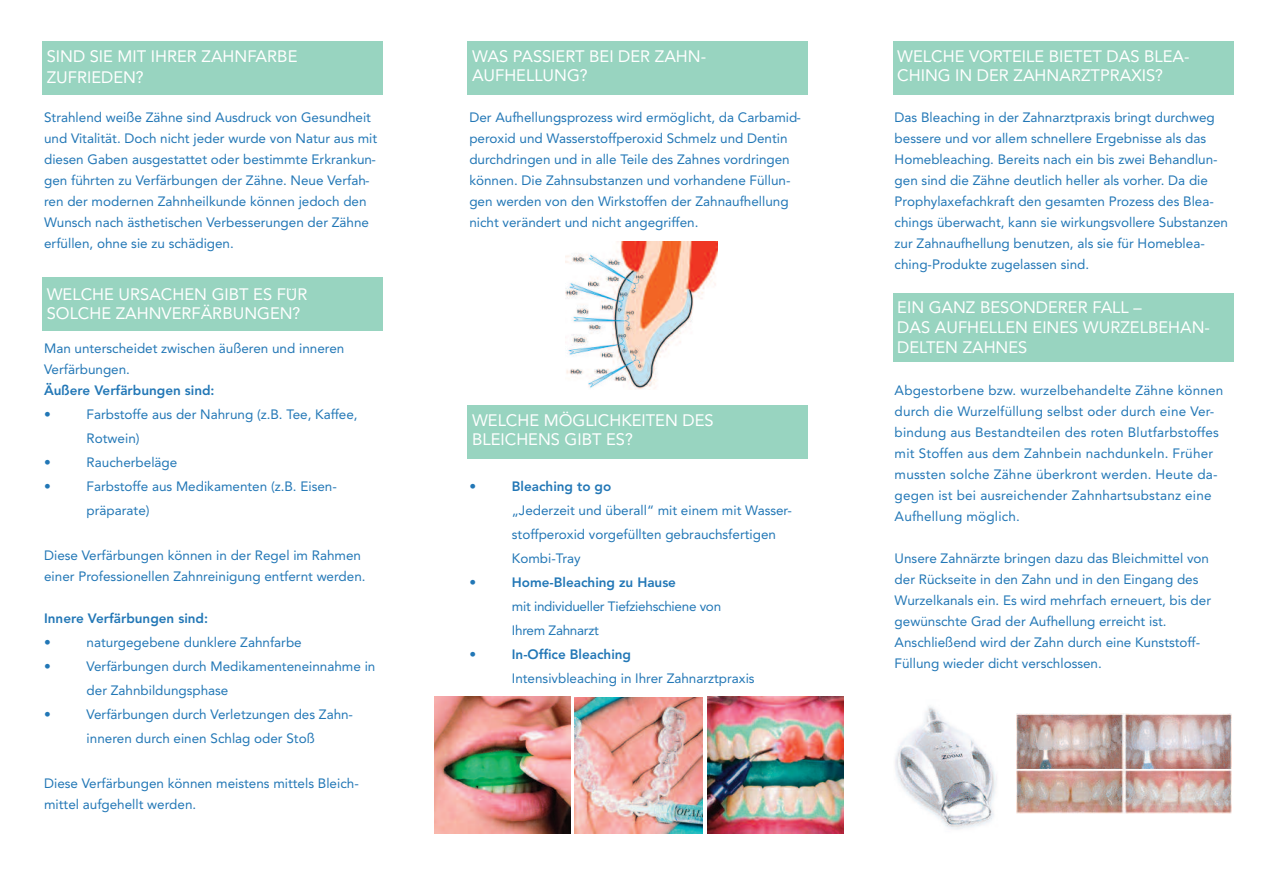
<style>
.page{position:relative;width:1263px;height:893px;background:#fff}
.page>*{position:absolute;margin:0;border:0;box-sizing:border-box;transform-origin:0 0}
.t1{font:16.5px/19.8px "Avenir";color:#fff}
.t2{font:13.5px/21px "Avenir";color:#2277b6}
.t3{font:800 13.5px "Avenir";color:#2277b6}
.t4{font:13.5px/24px "Avenir";letter-spacing:-.02em;color:#2277b6}
.s1{font-family:"Koz Min Pr 6 N";font-weight:500}
.s2{font-weight:800}
</style>
<div class="page">
<div style="left:43px;top:278px;width:340px;height:53px;background:#98d4c0"></div>
<div style="left:43px;top:42px;width:340px;height:53px;background:#98d4c0"></div>
<div style="left:468px;top:42px;width:340px;height:53px;background:#98d4c0"></div>
<div style="left:468px;top:406px;width:340px;height:53px;background:#98d4c0"></div>
<img style="left:575px;top:697px;width:127px;height:136px">
<div style="left:893px;top:42px;width:340px;height:53px;background:#98d4c0"></div>
<div style="left:893px;top:294px;width:340px;height:68px;background:#98d4c0"></div>
<img style="left:566px;top:242px;width:152px;height:148px">
<img style="left:434px;top:697px;width:136px;height:136px">
<img style="left:707px;top:697px;width:136px;height:136px">
<img style="left:895px;top:706px;width:102px;height:124px">
<img style="left:1016px;top:713px;width:216px;height:57px">
<svg style="left:1016px;top:770px;width:216px;height:44px;background:#cdada5"></svg>
<p class="t1" style="left:47px;top:47px;width:252px;line-height:21px">SIND SIE MIT IHRER ZAHNFARBE<br>ZUFRIEDEN?</p>
<p class="t1" style="left:472px;top:47px;width:236px">WAS PASSIERT BEI DER ZAHN-<br>AUFHELLUNG?</p>
<p class="t2" style="left:44px;top:108px;width:335px">Strahlend weiße Zähne sind Ausdruck von Gesundheit und Vitalität. Doch nicht jeder wurde von Natur aus mit diesen Gaben ausgestattet oder bestimmte Erkrankun&shy;gen fu<span class="s1">̈</span>hrten zu Verfärbungen der Zähne. Neue Verfah&shy;ren der modernen Zahnheilkunde können jedoch den Wunsch nach ästhetischen Verbesserungen der Zähne erfu<span class="s1">̈</span>llen, ohne sie zu schädigen.</p>
<p class="t1" style="left:47px;top:286px;width:262px">WELCHE URSACHEN GIBT ES FU<span class="s1">̈</span> R<br>SOLCHE ZAHNVERFÄRBUNGEN?</p>
<p class="t2" style="left:44px;top:339px;width:302px">Man unterscheidet zwischen äußeren und inneren<br>Verfärbungen.</p>
<p class="t3" style="left:44px;top:385px;width:172px">Äußere Verfärbungen sind:</p>
<p class="t2" style="left:44px;top:405px;width:8px">•</p>
<p class="t2" style="left:87px;top:404px;width:273px;line-height:24px">Farbstoffe aus der Nahrung (z.B. Tee, Kaffee,<br>Rotwein)</p>
<p class="t2" style="left:44px;top:453px;width:8px">•</p>
<p class="t2" style="left:87px;top:453px;width:92px">Raucherbeläge</p>
<p class="t2" style="left:44px;top:477px;width:8px">•</p>
<p class="t2" style="left:87px;top:476px;width:252px;line-height:24px">Farbstoffe aus Medikamenten (z.B. Eisen&shy;präparate)</p>
<p class="t2" style="left:44px;top:546px;width:323px">Diese Verfärbungen können in der Regel im Rahmen einer Professionellen Zahnreinigung entfernt werden.</p>
<p class="t3" style="left:44px;top:613px;width:166px">Innere Verfärbungen sind:</p>
<p class="t2" style="left:44px;top:633px;width:8px">•</p>
<p class="t2" style="left:87px;top:633px;width:217px">naturgegebene dunklere Zahnfarbe</p>
<p class="t2" style="left:44px;top:657px;width:8px">•</p>
<p class="t2" style="left:87px;top:656px;width:290px;line-height:24px">Verfärbungen durch Medikamenteneinnahme in der Zahnbildungsphase</p>
<p class="t2" style="left:44px;top:705px;width:8px">•</p>
<p class="t2" style="left:87px;top:704px;width:268px;line-height:24px">Verfärbungen durch Verletzungen des Zahn&shy;inneren durch einen Schlag oder Stoß</p>
<p class="t2" style="left:44px;top:774px;width:316px">Diese Verfärbungen können meistens mittels Bleich&shy;mittel aufgehellt werden.</p>
<p class="t2" style="left:469px;top:108px;width:333px">Der Aufhellungsprozess wird ermöglicht, da Carbamid&shy;peroxid und Wasserstoffperoxid Schmelz und Dentin durchdringen und in alle Teile des Zahnes vordringen können. Die Zahnsubstanzen und vorhandene Fu<span class="s1">̈</span>llun&shy;gen werden von den Wirkstoffen der Zahnaufhellung nicht verändert und nicht angegriffen.</p>
<p class="t1" style="left:472px;top:411px;width:243px">WELCHE MÖGLICHKEITEN DES<br>BLEICHENS GIBT ES?</p>
<p class="t2" style="left:469px;top:477px;width:8px">•</p>
<p class="t2" style="left:512px;top:476px;width:282px;line-height:24px"><span class="s2">Bleaching to go<br></span>„Jederzeit und u<span class="s1">̈</span>berall“ mit einem mit Wasser&shy;stoffperoxid vorgefu<span class="s1">̈</span>llten gebrauchsfertigen<br>Kombi-Tray</p>
<p class="t2" style="left:469px;top:573px;width:8px">•</p>
<p class="t3" style="left:512px;top:577px;width:166px">Home-Bleaching zu Hause</p>
<p class="t4" style="left:512px;top:596px;width:211px">mit individueller Tiefziehschiene von<br>Ihrem Zahnarzt</p>
<p class="t2" style="left:469px;top:645px;width:8px">•</p>
<p class="t3" style="left:512px;top:649px;width:121px">In-Office Bleaching</p>
<p class="t2" style="left:512px;top:669px;width:244px">Intensivbleaching in Ihrer Zahnarztpraxis</p>
<p class="t1" style="left:897px;top:47px;width:294px">WELCHE VORTEILE BIETET DAS BLEA-<br>CHING IN DER ZAHNARZTPRAXIS?</p>
<p class="t2" style="left:895px;top:108px;width:335px">Das Bleaching in der Zahnarztpraxis bringt durchweg bessere und vor allem schnellere Ergebnisse als das Homebleaching. Bereits nach ein bis zwei Behandlun&shy;gen sind die Zähne deutlich heller als vorher. Da die Prophylaxefachkraft den gesamten Prozess des Blea&shy;chings u<span class="s1">̈</span>berwacht, kann sie wirkungsvollere Substanzen zur Zahnaufhellung benutzen, als sie fu<span class="s1">̈</span>r Homeblea&shy;ching-Produkte zugelassen sind.</p>
<p class="t1" style="left:897px;top:299px;width:314px">EIN GANZ BESONDERER FALL –<br>DAS AUFHELLEN EINES WURZELBEHAN-<br>DELTEN ZAHNES</p>
<p class="t2" style="left:895px;top:381px;width:330px">Abgestorbene bzw. wurzelbehandelte Zähne können durch die Wurzelfu<span class="s1">̈</span>llung selbst oder durch eine Ver&shy;bindung aus Bestandteilen des roten Blutfarbstoffes mit Stoffen aus dem Zahnbein nachdunkeln. Fru<span class="s1">̈</span>her mussten solche Zähne u<span class="s1">̈</span>berkront werden. Heute da&shy;gegen ist bei ausreichender Zahnhartsubstanz eine Aufhellung möglich.</p>
<p class="t2" style="left:895px;top:549px;width:318px">Unsere Zahnärzte bringen dazu das Bleichmittel von der Ru<span class="s1">̈</span>ckseite in den Zahn und in den Eingang des Wurzelkanals ein. Es wird mehrfach erneuert, bis der gewu<span class="s1">̈</span>nschte Grad der Aufhellung erreicht ist.<br>Anschließend wird der Zahn durch eine Kunststoff-Fu<span class="s1">̈</span>llung wieder dicht verschlossen.</p>
</div>
